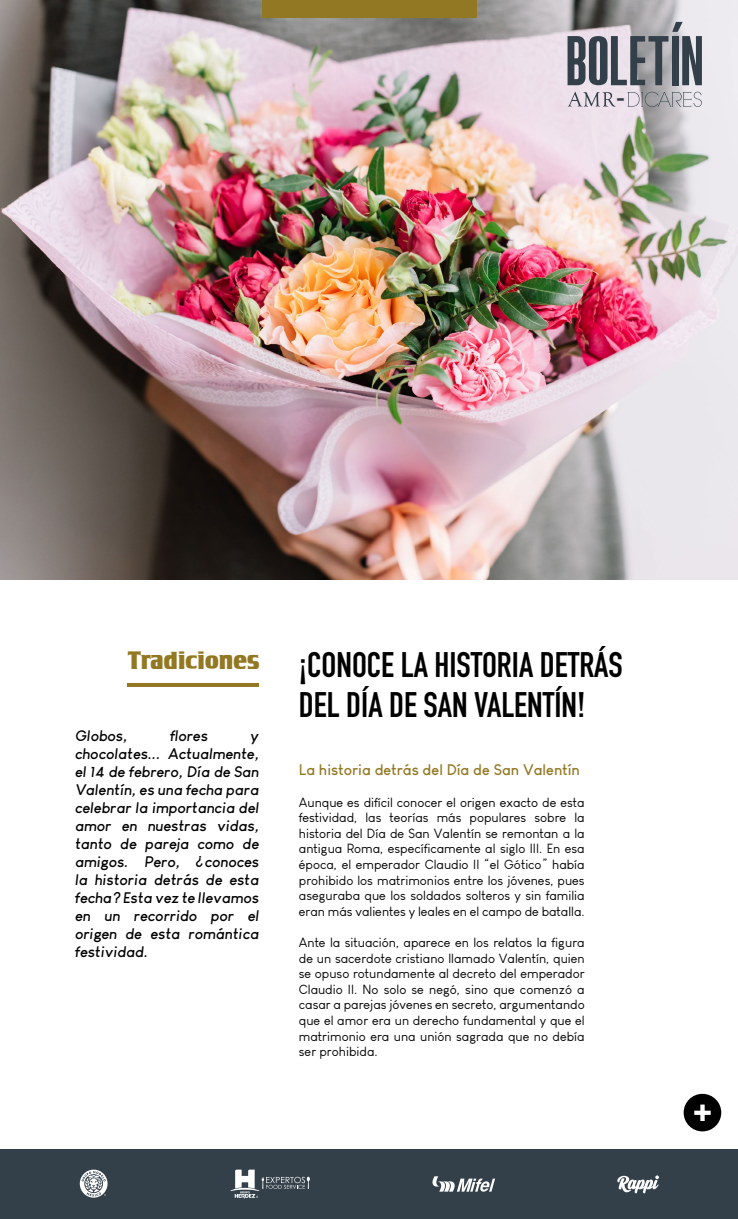
<style>
.page{position:relative;width:738px;height:1219px;background:#fff}
.page>*{position:absolute;margin:0;border:0;box-sizing:border-box;transform-origin:0 0}
.t1{font:55px "Pirrata";color:#33404a}
.t2{font:700 35px/40px "DIN Condensed";color:#000}
.t3{font:30px "Tobago Poster";color:#fff}
.t4{font:25px "Tobago Poster";color:#937823}
.t5{font:23.1px "Pirrata";color:#33404a}
.t6{font:italic 700 15px/18px "Louis George Cafe";letter-spacing:.01em;color:#000;text-align:justify}
.t7{font:700 15px "Louis George Cafe";color:#937823}
.t8{font:13px/15.6px "Louis George Cafe";color:#000;text-align:justify}
</style>
<div class="page">
<img style="left:0;top:0;width:737px;height:580px">
<div style="left:0;top:1149px;width:737px;height:70px;background:#33404a"></div>
<svg style="left:80px;top:1170px;width:27px;height:28px"></svg>
<svg style="left:617px;top:1175px;width:41px;height:18px"></svg>
<svg style="left:230px;top:1170px;width:79px;height:28px"></svg>
<svg style="left:432px;top:1176px;width:62px;height:16px"></svg>
<div style="left:261px;top:0;width:215px;height:17px;background:#937823"></div>
<hr style="left:127px;top:683px;width:132px;height:4px;background:#937823">
<div style="left:683px;top:1094px;width:37px;height:37px;background:#000;border-radius:50%"></div>
<svg style="left:567px;top:92px;width:48px;height:15px"></svg>
<svg style="left:627px;top:92px;width:74px;height:15px"></svg>
<svg style="left:671px;top:22px;width:11px;height:10px"></svg>
<h1 class="t1" style="left:565px;top:32px;width:139px">BOLETIN</h1>
<h3 class="t5" style="left:616px;top:86px;width:10px">-</h3>
<h3 class="t4" style="left:127px;top:646px;width:133px">Tradiciones</h3>
<p class="t6" style="left:75px;top:726px;width:54px">Globos,</p>
<p class="t6" style="left:170px;top:726px;width:39px">flores</p>
<p class="t6" style="left:75px;top:726px;width:185px;text-indent:175px">y chocolates... Actualmente, el 14 de febrero, Día de San Valentín, es una fecha para celebrar la importancia del amor en nuestras vidas, tanto de pareja como de amigos. Pero, ¿conoces la historia detrás de esta fecha? Esta vez te llevamos en un recorrido por el origen de esta romántica festividad.</p>
<h2 class="t2" style="left:298px;top:645px;width:325px">¡CONOCE LA HISTORIA DETRÁS<br>DEL DÍA DE SAN VALENTÍN!</h2>
<p class="t7" style="left:298px;top:761px;width:282px">La historia detrás del Día de San Valentín</p>
<p class="t8" style="left:298px;top:794px;width:287px">Aunque es difícil conocer el origen exacto de esta festividad, las teorías más populares sobre la historia del Día de San Valentín se remontan a la antigua Roma, específicamente al siglo III. En esa época, el emperador Claudio II “el Gótico” había prohibido los matrimonios entre los jóvenes, pues aseguraba que los soldados solteros y sin familia eran más valientes y leales en el campo de batalla.</p>
<p class="t8" style="left:298px;top:935px;width:287px">Ante la situación, aparece en los relatos la figura de un sacerdote cristiano llamado Valentín, quien se opuso rotundamente al decreto del emperador Claudio II. No solo se negó, sino que comenzó a casar a parejas jóvenes en secreto, argumentando que el amor era un derecho fundamental y que el matrimonio era una unión sagrada que no debía ser prohibida.</p>
<h3 class="t3" style="left:691px;top:1092px;width:21px">+</h3>
</div>
